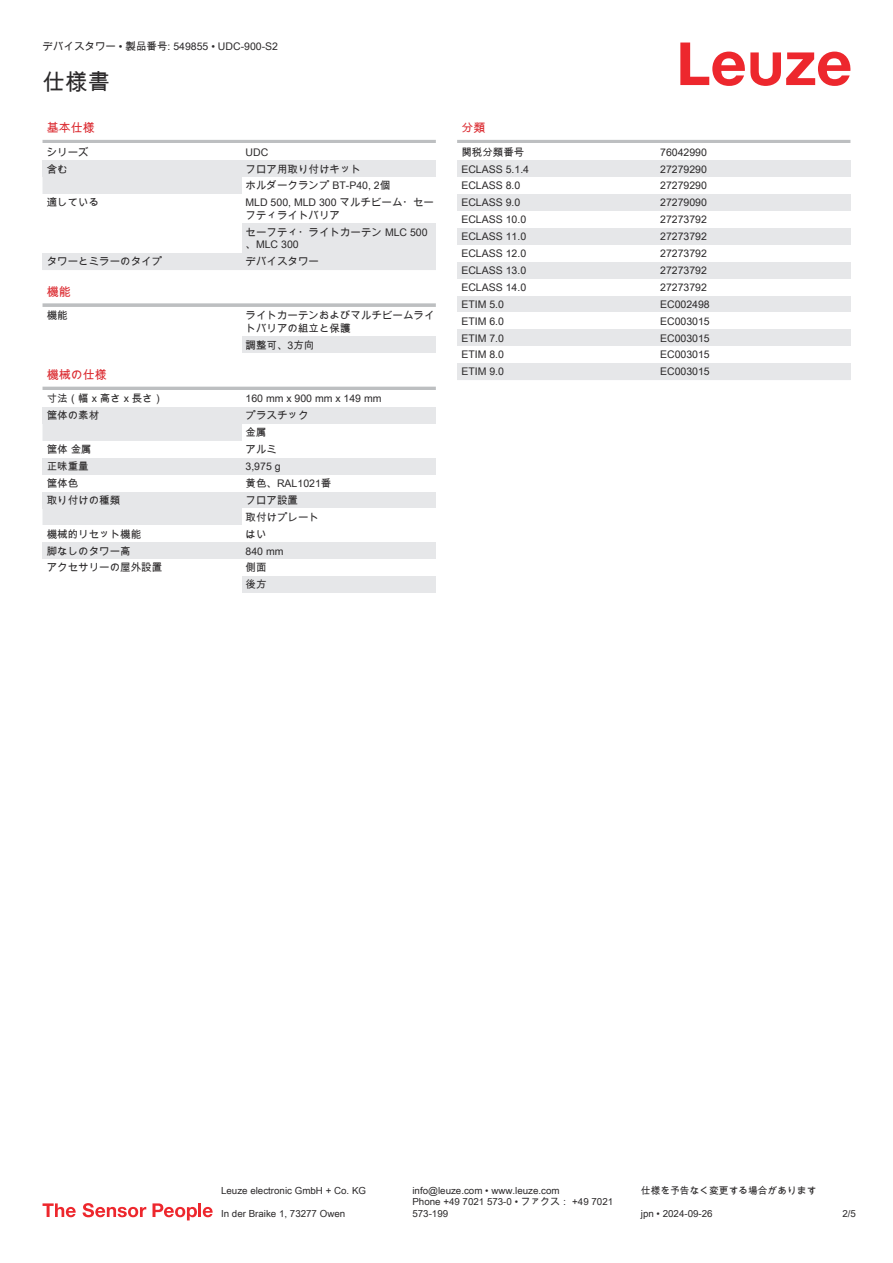
<style>
.page{position:relative;width:893px;height:1263px;background:#fff}
.page>*{position:absolute;margin:0;border:0;box-sizing:border-box;transform-origin:0 0}
.t1{font:22.5px "Arial Unicode MS";color:#2b292a}
.t2{font:12px "Arial Unicode MS";color:#db2a30}
.t3{font:10.5px/17px "Arial Unicode MS";color:#2b292a}
.t4{font:9.75px/11.7px "Arial Unicode MS";color:#2b292a}
</style>
<div class="page">
<svg style="left:680px;top:43px;width:170px;height:43px"></svg>
<svg style="left:43px;top:177px;width:199px;height:348px"></svg>
<hr style="left:43px;top:140px;width:393px;height:3px;background:#bdbfc1">
<div style="left:43px;top:160px;width:199px;height:17px;background:#e6e7e9"></div>
<div style="left:242px;top:160px;width:194px;height:17px;background:#e6e7e9"></div>
<div style="left:43px;top:194px;width:199px;height:17px;background:#fff"></div>
<div style="left:242px;top:224px;width:194px;height:29px;background:#e6e7e9"></div>
<div style="left:43px;top:253px;width:199px;height:17px;background:#e6e7e9"></div>
<div style="left:242px;top:253px;width:194px;height:17px;background:#e6e7e9"></div>
<div style="left:43px;top:287px;width:393px;height:18px;background:#fff"></div>
<svg style="left:43px;top:303px;width:393px;height:4px;background:#c3c5c7"></svg>
<div style="left:43px;top:307px;width:199px;height:17px;background:#fff"></div>
<div style="left:242px;top:336px;width:194px;height:17px;background:#e6e7e9"></div>
<div style="left:43px;top:370px;width:393px;height:18px;background:#fff"></div>
<hr style="left:43px;top:387px;width:393px;height:3px;background:#bdbfc1">
<div style="left:43px;top:390px;width:199px;height:17px;background:#fff"></div>
<div style="left:43px;top:407px;width:199px;height:17px;background:#e6e7e9"></div>
<div style="left:242px;top:407px;width:194px;height:17px;background:#e6e7e9"></div>
<div style="left:43px;top:441px;width:199px;height:17px;background:#fff"></div>
<div style="left:43px;top:458px;width:199px;height:17px;background:#e6e7e9"></div>
<div style="left:242px;top:458px;width:194px;height:17px;background:#e6e7e9"></div>
<div style="left:43px;top:475px;width:199px;height:17px;background:#fff"></div>
<div style="left:43px;top:492px;width:199px;height:16px;background:#e6e7e9"></div>
<div style="left:242px;top:492px;width:194px;height:16px;background:#e6e7e9"></div>
<div style="left:43px;top:542px;width:199px;height:17px;background:#e6e7e9"></div>
<div style="left:242px;top:542px;width:194px;height:17px;background:#e6e7e9"></div>
<div style="left:242px;top:576px;width:194px;height:17px;background:#e6e7e9"></div>
<hr style="left:457px;top:140px;width:393px;height:3px;background:#bdbfc1">
<div style="left:457px;top:160px;width:200px;height:17px;background:#e6e7e9"></div>
<div style="left:657px;top:160px;width:193px;height:17px;background:#e6e7e9"></div>
<div style="left:457px;top:194px;width:200px;height:17px;background:#e6e7e9"></div>
<div style="left:657px;top:194px;width:193px;height:17px;background:#e6e7e9"></div>
<div style="left:457px;top:228px;width:200px;height:17px;background:#e6e7e9"></div>
<div style="left:657px;top:228px;width:193px;height:17px;background:#e6e7e9"></div>
<div style="left:457px;top:262px;width:200px;height:17px;background:#e6e7e9"></div>
<div style="left:657px;top:262px;width:193px;height:17px;background:#e6e7e9"></div>
<div style="left:457px;top:296px;width:200px;height:16px;background:#e6e7e9"></div>
<div style="left:657px;top:296px;width:193px;height:16px;background:#e6e7e9"></div>
<div style="left:457px;top:329px;width:200px;height:17px;background:#e6e7e9"></div>
<div style="left:657px;top:329px;width:193px;height:17px;background:#e6e7e9"></div>
<div style="left:457px;top:363px;width:200px;height:17px;background:#e6e7e9"></div>
<div style="left:657px;top:363px;width:193px;height:17px;background:#e6e7e9"></div>
<svg style="left:43px;top:1203px;width:33px;height:14px"></svg>
<svg style="left:83px;top:1203px;width:63px;height:14px"></svg>
<svg style="left:153px;top:1203px;width:44px;height:17px"></svg>
<hr style="left:198px;top:1203px;width:3px;height:14px;background:#ed272d">
<svg style="left:203px;top:1207px;width:10px;height:10px"></svg>
<p class="t3" style="left:43px;top:38px;width:237px">デバイスタワー • 製品番号: 549855 • UDC-900-S2</p>
<h1 class="t1" style="left:43px;top:66px;width:69px">仕様書</h1>
<p class="t2" style="left:47px;top:119px;width:49px">基本仕様</p>
<p class="t3" style="left:47px;top:143px;width:43px">シリーズ</p>
<p class="t3" style="left:246px;top:144px;width:24px">UDC</p>
<p class="t3" style="left:47px;top:160px;width:22px">含む</p>
<p class="t3" style="left:246px;top:160px;width:146px">フロア用取り付けキット<br>ホルダークランプ BT-P40, 2個</p>
<p class="t3" style="left:47px;top:194px;width:54px">適している</p>
<p class="t3" style="left:246px;top:196px;width:190px;line-height:12.6px">MLD 500, MLD 300 マルチビーム・セーフティライトバリア</p>
<p class="t3" style="left:246px;top:226px;width:184px;line-height:12.6px">セーフティ・ライトカーテン MLC 500、MLC 300</p>
<p class="t3" style="left:47px;top:253px;width:117px">タワーとミラーのタイプ</p>
<p class="t3" style="left:246px;top:253px;width:75px">デバイスタワー</p>
<p class="t2" style="left:47px;top:283px;width:25px">機能</p>
<p class="t3" style="left:47px;top:307px;width:22px">機能</p>
<p class="t3" style="left:246px;top:309px;width:190px;line-height:12.6px">ライトカーテンおよびマルチビームライトバリアの組立と保護</p>
<p class="t3" style="left:246px;top:336px;width:70px">調整可、3方向</p>
<p class="t2" style="left:47px;top:366px;width:61px">機械の仕様</p>
<p class="t3" style="left:47px;top:390px;width:118px">寸法（幅 x 高さ x 長さ）</p>
<p class="t3" style="left:246px;top:390px;width:137px">160 mm x 900 mm x 149 mm</p>
<p class="t3" style="left:47px;top:407px;width:54px">筐体の素材</p>
<p class="t3" style="left:246px;top:407px;width:64px">プラスチック金属</p>
<p class="t3" style="left:47px;top:441px;width:46px">筐体 金属</p>
<p class="t3" style="left:246px;top:441px;width:33px">アルミ</p>
<p class="t3" style="left:47px;top:458px;width:43px">正味重量</p>
<p class="t3" style="left:246px;top:458px;width:37px">3,975 g</p>
<p class="t3" style="left:47px;top:474px;width:33px">筐体色</p>
<p class="t3" style="left:246px;top:474px;width:87px">黄色、RAL1021番</p>
<p class="t3" style="left:47px;top:491px;width:75px">取り付けの種類</p>
<p class="t3" style="left:246px;top:491px;width:75px">フロア設置<br>取付けプレート</p>
<p class="t3" style="left:47px;top:525px;width:96px">機械的リセット機能</p>
<p class="t3" style="left:246px;top:525px;width:22px">はい</p>
<p class="t3" style="left:47px;top:542px;width:85px">脚なしのタワー高</p>
<p class="t3" style="left:246px;top:542px;width:39px">840 mm</p>
<p class="t3" style="left:47px;top:559px;width:117px">アクセサリーの屋外設置</p>
<p class="t3" style="left:246px;top:559px;width:22px">側面後方</p>
<p class="t2" style="left:461px;top:119px;width:25px">分類</p>
<p class="t3" style="left:461px;top:143px;width:64px">関税分類番号</p>
<p class="t3" style="left:660px;top:143px;width:48px">76042990</p>
<p class="t3" style="left:461px;top:160px;width:69px">ECLASS 5.1.4</p>
<p class="t3" style="left:660px;top:160px;width:48px">27279290</p>
<p class="t3" style="left:461px;top:177px;width:60px">ECLASS 8.0</p>
<p class="t3" style="left:660px;top:177px;width:48px">27279290</p>
<p class="t3" style="left:461px;top:194px;width:60px">ECLASS 9.0</p>
<p class="t3" style="left:660px;top:194px;width:48px">27279090</p>
<p class="t3" style="left:461px;top:211px;width:66px">ECLASS 10.0</p>
<p class="t3" style="left:660px;top:211px;width:48px">27273792</p>
<p class="t3" style="left:461px;top:228px;width:66px">ECLASS 11.0</p>
<p class="t3" style="left:660px;top:228px;width:48px">27273792</p>
<p class="t3" style="left:461px;top:245px;width:66px">ECLASS 12.0</p>
<p class="t3" style="left:660px;top:245px;width:48px">27273792</p>
<p class="t3" style="left:461px;top:262px;width:66px">ECLASS 13.0</p>
<p class="t3" style="left:660px;top:262px;width:48px">27273792</p>
<p class="t3" style="left:461px;top:278px;width:66px">ECLASS 14.0</p>
<p class="t3" style="left:660px;top:278px;width:48px">27273792</p>
<p class="t3" style="left:461px;top:295px;width:44px">ETIM 5.0</p>
<p class="t3" style="left:660px;top:295px;width:51px">EC002498</p>
<p class="t3" style="left:461px;top:312px;width:44px">ETIM 6.0</p>
<p class="t3" style="left:660px;top:312px;width:51px">EC003015</p>
<p class="t3" style="left:461px;top:329px;width:44px">ETIM 7.0</p>
<p class="t3" style="left:660px;top:329px;width:51px">EC003015</p>
<p class="t3" style="left:461px;top:346px;width:44px">ETIM 8.0</p>
<p class="t3" style="left:660px;top:346px;width:51px">EC003015</p>
<p class="t3" style="left:461px;top:363px;width:44px">ETIM 9.0</p>
<p class="t3" style="left:660px;top:363px;width:51px">EC003015</p>
<p class="t4" style="left:221px;top:1184px;width:146px">Leuze electronic GmbH + Co. KG</p>
<p class="t4" style="left:412px;top:1184px;width:149px">info@leuze.com • www.leuze.com</p>
<p class="t4" style="left:641px;top:1184px;width:177px">仕様を予告なく変更する場合があります</p>
<p class="t4" style="left:221px;top:1207px;width:126px">In der Braike 1, 73277 Owen</p>
<p class="t4" style="left:412px;top:1196px;width:202px">Phone +49 7021 573-0 • ファクス： +49 7021<br>573-199</p>
<p class="t4" style="left:641px;top:1207px;width:73px">jpn • 2024-09-26</p>
<p class="t4" style="left:842px;top:1207px;width:15px">2/5</p>
</div>
